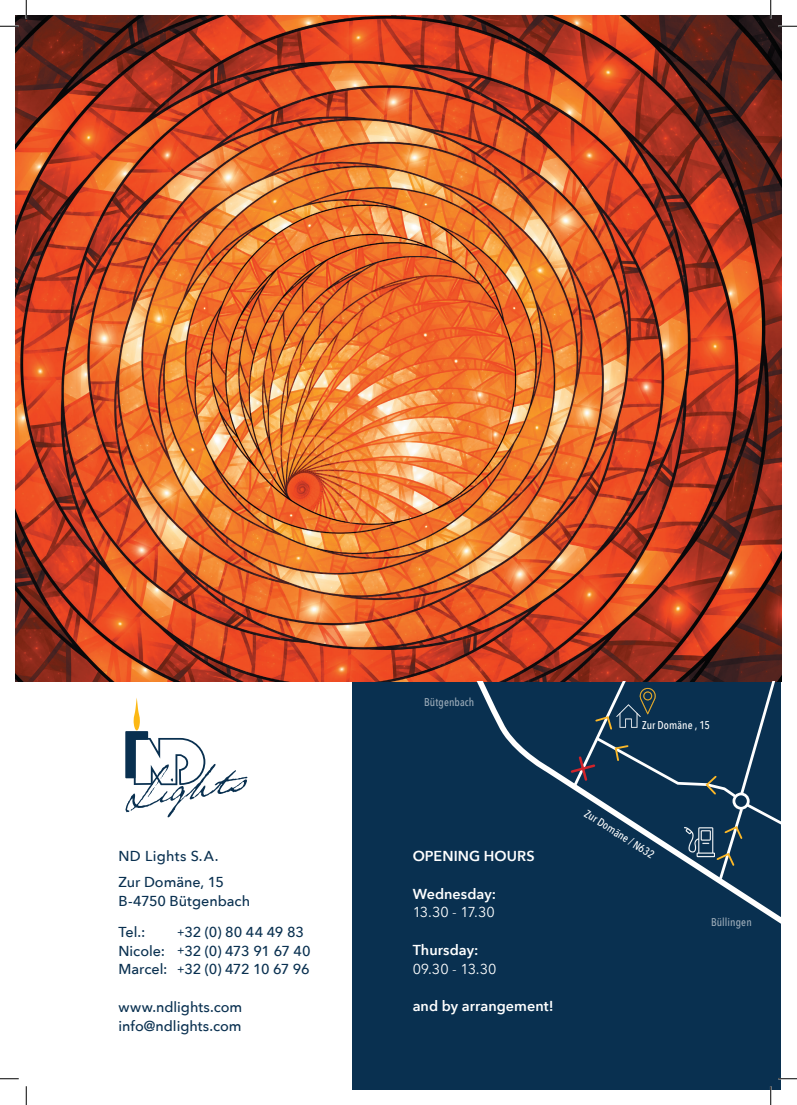
<style>
.page{position:relative;width:797px;height:1105px;background:#fff}
.page>*{position:absolute;margin:0;border:0;box-sizing:border-box;transform-origin:0 0}
.t1{font:500 14.38px/18.8px "Avenir Next";color:#093050}
.t2{font:600 14.38px "Avenir Next";letter-spacing:.005em;color:#fff}
.t3{font:14.38px "Avenir Next";letter-spacing:-.005em;color:#fff}
.t4{font:500 11.25px "Avenir Next Condensed";letter-spacing:.01em;color:#fff}
.s1{font-size:11.25px}
</style>
<div class="page">
<div style="left:352px;top:681px;width:429px;height:408px;background:#093050"></div>
<img style="left:16px;top:16px;width:765px;height:665px">
<svg style="left:125px;top:698px;width:122px;height:119px"></svg>
<svg style="left:477px;top:682px;width:304px;height:242px"></svg>
<svg style="left:569px;top:682px;width:212px;height:200px"></svg>
<svg style="left:0;top:25px;width:19px;height:2px"></svg>
<svg style="left:778px;top:25px;width:19px;height:2px"></svg>
<svg style="left:0;top:1078px;width:19px;height:1px"></svg>
<svg style="left:778px;top:1078px;width:19px;height:1px"></svg>
<svg style="left:25px;top:0;width:2px;height:19px"></svg>
<svg style="left:25px;top:1086px;width:2px;height:19px"></svg>
<svg style="left:770px;top:0;width:1px;height:19px"></svg>
<svg style="left:770px;top:1086px;width:1px;height:19px"></svg>
<p class="t1" style="left:118px;top:842px;width:107px;line-height:25.9px">ND Lights S.A.<br>Zur Domäne, 15</p>
<p class="t1" style="left:118px;top:884px;width:133px;line-height:31.2px">B-4750 Bütgenbach<br>Tel.:</p>
<p class="t1" style="left:118px;top:922px;width:194px;text-indent:59px"><span class="s1">+</span>32 (0) 80 44 49 83<br>Nicole: <span class="s1">+</span>32 (0) 473 91 67 40<br>Marcel: <span class="s1">+</span>32 (0) 472 10 67 96</p>
<p class="t1" style="left:118px;top:997px;width:125px">www.ndlights.com info@ndlights.com</p>
<p class="t4" style="left:424px;top:695px;width:52px">Bütgenbach</p>
<p class="t4" style="left:642px;top:718px;width:69px">Zur Domäne , 15</p>
<p class="t2" style="left:412px;top:844px;width:123px">OPENING HOURS</p>
<p class="t2" style="left:412px;top:881px;width:85px">Wednesday:</p>
<p class="t3" style="left:412px;top:900px;width:84px">13.30 - 17.30</p>
<p class="t2" style="left:412px;top:937px;width:67px">Thursday:</p>
<p class="t3" style="left:412px;top:956px;width:85px">09.30 - 13.30</p>
<p class="t2" style="left:412px;top:994px;width:142px">and by arrangement!</p>
<p class="t4" style="left:589px;top:806px;width:82px;rotate:33deg">Zur Domäne / N632</p>
<p class="t4" style="left:711px;top:915px;width:42px">Büllingen</p>
</div>
